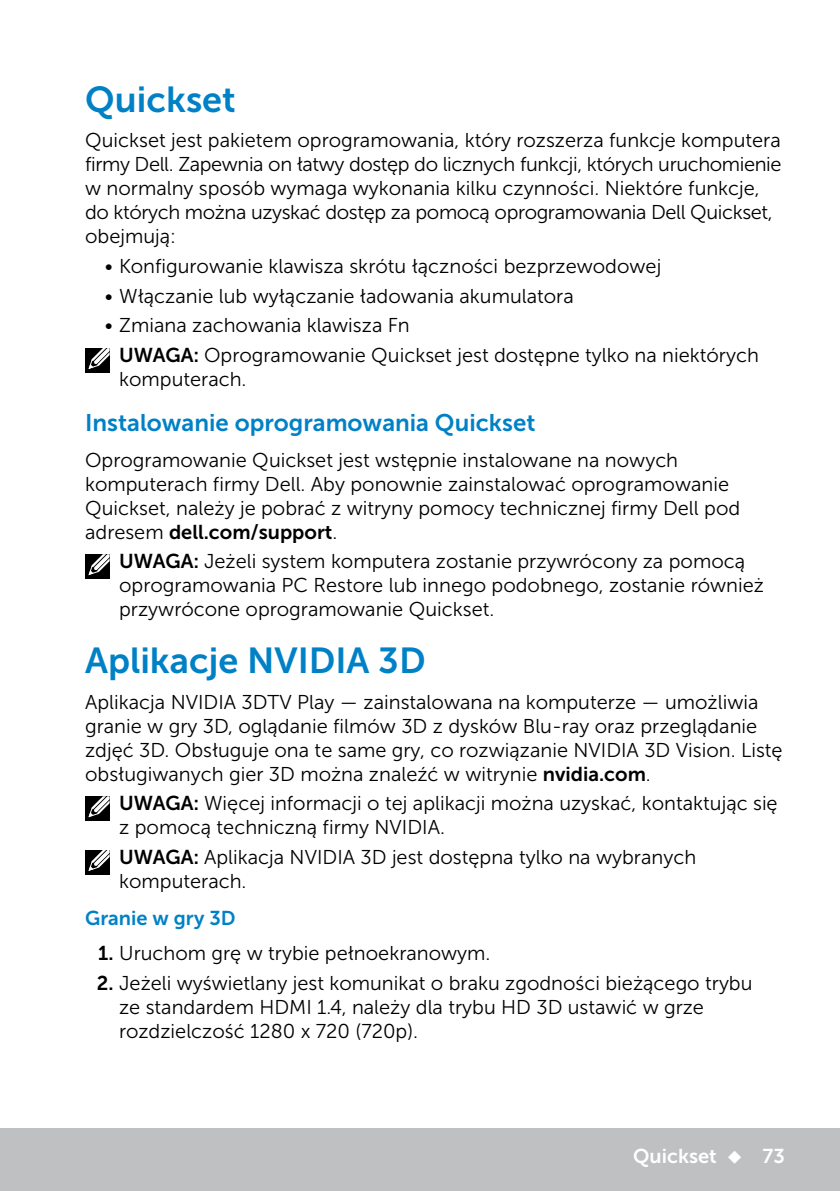
<style>
.page{position:relative;width:840px;height:1191px;background:#fff}
.page>*{position:absolute;margin:0;border:0;box-sizing:border-box;transform-origin:0 0}
.t1{font:36px "Museo Sans For Dell 700";color:#0081c6}
.t2{font:24px "Museo Sans For Dell 700";color:#0081c6}
.t3{font:20px/24px "Museo Sans For Dell 300";color:#000}
.t4{font:20px "Museo Sans For Dell 700";color:#000}
.t5{font:20px "Museo Sans For Dell 700";color:#0081c6}
.t6{font:20px "Museo Sans For Dell 700";color:#fff}
.s1{font-family:"Museo Sans For Dell 700"}
.s2{font-family:"Museo Sans For Dell 300"}
</style>
<div class="page">
<div style="left:0;top:1128px;width:839px;height:63px;background:#bec0c2"></div>
<div style="left:85px;top:348px;width:24px;height:24px;background:#000"></div>
<svg style="left:88px;top:348px;width:22px;height:22px"></svg>
<div style="left:85px;top:554px;width:24px;height:24px;background:#000"></div>
<svg style="left:88px;top:554px;width:22px;height:22px"></svg>
<div style="left:85px;top:796px;width:24px;height:24px;background:#000"></div>
<svg style="left:88px;top:796px;width:22px;height:22px"></svg>
<div style="left:85px;top:850px;width:24px;height:24px;background:#000"></div>
<svg style="left:88px;top:850px;width:22px;height:21px"></svg>
<h1 class="t1" style="left:85px;top:80px;width:152px">Quickset</h1>
<p class="t3" style="left:85px;top:129px;width:697px">Quickset jest pakietem oprogramowania, który rozszerza funkcje komputera firmy Dell. Zapewnia on łatwy dostęp do licznych funkcji, których uruchomienie w normalny sposób wymaga wykonania kilku czynności. Niektóre funkcje, do których można uzyskać dostęp za pomocą oprogramowania Dell Quickset, obejmują:</p>
<p class="t3" style="left:105px;top:254px;width:557px">• Konfigurowanie klawisza skrótu łączności bezprzewodowej</p>
<p class="t3" style="left:105px;top:284px;width:470px">• Włączanie lub wyłączanie ładowania akumulatora</p>
<p class="t3" style="left:119px;top:311px;width:641px;line-height:29.6px;text-indent:-14px">• Zmiana zachowania klawisza Fn<br><span class="s1">UWAGA:</span> Oprogramowanie Quickset jest dostępne tylko na niektórych</p>
<p class="t3" style="left:119px;top:367px;width:129px">komputerach.</p>
<p class="t2" style="left:85px;top:409px;width:451px">Instalowanie oprogramowania Quickset</p>
<p class="t3" style="left:85px;top:448px;width:656px">Oprogramowanie Quickset jest wstępnie instalowane na nowych komputerach firmy Dell. Aby ponownie zainstalować oprogramowanie<br>Quickset, należy je pobrać z witryny pomocy technicznej firmy Dell pod</p>
<p class="t4" style="left:85px;top:520px;width:254px"><span class="s2">adresem</span> dell.com/support<span class="s2">.</span></p>
<p class="t3" style="left:119px;top:549px;width:646px"><span class="s1">UWAGA:</span> Jeżeli system komputera zostanie przywrócony za pomocą oprogramowania PC Restore lub innego podobnego, zostanie również przywrócone oprogramowanie Quickset.</p>
<h1 class="t1" style="left:85px;top:641px;width:342px">Aplikacje NVIDIA 3D</h1>
<p class="t3" style="left:85px;top:690px;width:698px">Aplikacja NVIDIA 3DTV Play — zainstalowana na komputerze — umożliwia granie w gry 3D, oglądanie filmów 3D z dysków Blu-ray oraz przeglądanie zdjęć 3D. Obsługuje ona te same gry, co rozwiązanie NVIDIA 3D Vision. Listę obsługiwanych gier 3D można znaleźć w witrynie <span class="s1">nvidia.com</span>.</p>
<p class="t3" style="left:119px;top:791px;width:659px"><span class="s1">UWAGA:</span> Więcej informacji o tej aplikacji można uzyskać, kontaktując się z pomocą techniczną firmy NVIDIA.</p>
<p class="t3" style="left:119px;top:845px;width:578px"><span class="s1">UWAGA:</span> Aplikacja NVIDIA 3D jest dostępna tylko na wybranych komputerach.</p>
<p class="t5" style="left:85px;top:907px;width:152px">Granie w gry 3D</p>
<p class="t3" style="left:98px;top:941px;width:394px"><span class="s1">1.</span> Uruchom grę w trybie pełnoekranowym.</p>
<p class="t3" style="left:119px;top:971px;width:634px;text-indent:-22px"><span class="s1">2.</span> Jeżeli wyświetlany jest komunikat o braku zgodności bieżącego trybu ze standardem HDMI 1.4, należy dla trybu HD 3D ustawić w grze rozdzielczość 1280 x 720 (720p).</p>
<p class="t6" style="left:632px;top:1144px;width:153px">Quickset ◆ 73</p>
</div>
